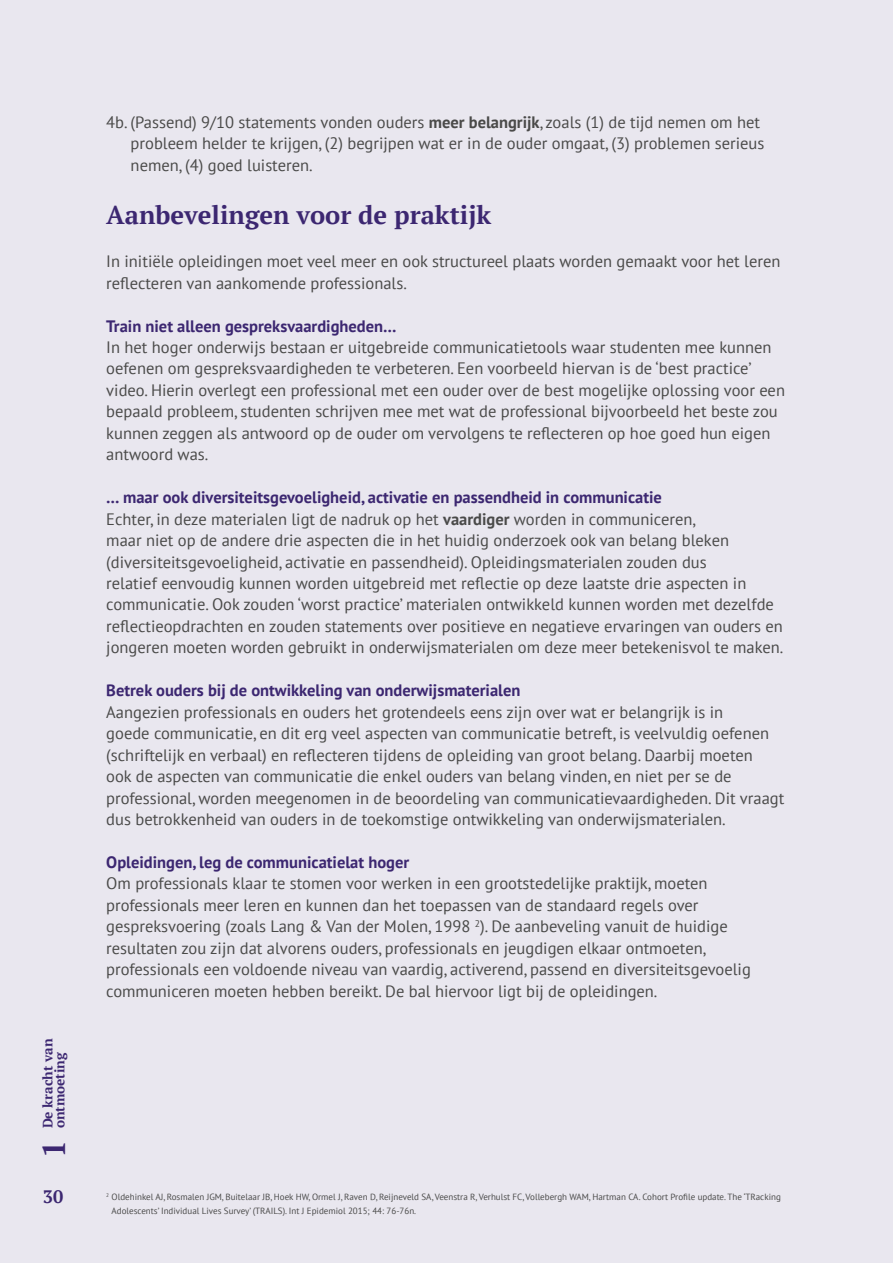
<style>
.page{position:relative;width:893px;height:1263px;background:#e9e7ef}
.page>*{position:absolute;margin:0;border:0;box-sizing:border-box;transform-origin:0 0}
.t1{font:700 31.5px "PT Serif";color:#3c2771}
.t2{font:700 25.5px "PT Serif";color:#3c2771}
.t3{font:700 18px "PT Serif";color:#3c2771}
.t4{font:16.5px/21.5px "PT Sans";color:#4a4a49}
.t5{font:700 16.5px "PT Sans";color:#3c2771}
.t6{font:700 13.5px/12px "PT Serif";color:#3c2771}
.t7{font:9px/13.5px "PT Sans";color:#4a4a49}
.s1{font-weight:700}
.s2{font-weight:700;color:#3c2771}
</style>
<div class="page">
<p class="t6" style="left:41px;top:1128px;width:91px;rotate:-90deg">De kracht van ontmoeting</p>
<h1 class="t1" style="left:33px;top:1158px;width:19px;rotate:-90deg">1</h1>
<p class="t3" style="left:43px;top:1184px;width:22px">30</p>
<p class="t4" style="left:131px;top:111px;width:635px;text-indent:-24px">4b. (Passend) 9/10 statements vonden ouders <span class="s1">meer belangrijk</span>, zoals (1) de tijd nemen om het probleem helder te krijgen, (2) begrijpen wat er in de ouder omgaat, (3) problemen serieus nemen, (4) goed luisteren.</p>
<h2 class="t2" style="left:106px;top:199px;width:387px">Aanbevelingen voor de praktijk</h2>
<p class="t4" style="left:106px;top:250px;width:676px">In initiële opleidingen moet veel meer en ook structureel plaats worden gemaakt voor het leren reflecteren van aankomende professionals.</p>
<p class="t5" style="left:106px;top:315px;width:292px">Train niet alleen gespreksvaardigheden…</p>
<p class="t4" style="left:106px;top:336px;width:680px">In het hoger onderwijs bestaan er uitgebreide communicatietools waar studenten mee kunnen oefenen om gespreksvaardigheden te verbeteren. Een voorbeeld hiervan is de ‘best practice’ video. Hierin overlegt een professional met een ouder over de best mogelijke oplossing voor een bepaald probleem, studenten schrijven mee met wat de professional bijvoorbeeld het beste zou kunnen zeggen als antwoord op de ouder om vervolgens te reflecteren op hoe goed hun eigen antwoord was.</p>
<p class="t4" style="left:106px;top:486px;width:679px"><span class="s2">… maar ook diversiteitsgevoeligheid, activatie en passendheid in communicatie<br></span>Echter, in deze materialen ligt de nadruk op het <span class="s1">vaardiger</span> worden in communiceren,<br>maar niet op de andere drie aspecten die in het huidig onderzoek ook van belang bleken (diversiteitsgevoeligheid, activatie en passendheid). Opleidingsmaterialen zouden dus<br>relatief eenvoudig kunnen worden uitgebreid met reflectie op deze laatste drie aspecten in communicatie. Ook zouden ‘worst practice’ materialen ontwikkeld kunnen worden met dezelfde reflectieopdrachten en zouden statements over positieve en negatieve ervaringen van ouders en jongeren moeten worden gebruikt in onderwijsmaterialen om deze meer betekenisvol te maken.</p>
<p class="t5" style="left:106px;top:679px;width:416px">Betrek ouders bij de ontwikkeling van onderwijsmaterialen</p>
<p class="t4" style="left:106px;top:701px;width:679px">Aangezien professionals en ouders het grotendeels eens zijn over wat er belangrijk is in<br>goede communicatie, en dit erg veel aspecten van communicatie betreft, is veelvuldig oefenen (schriftelijk en verbaal) en reflecteren tijdens de opleiding van groot belang. Daarbij moeten<br>ook de aspecten van communicatie die enkel ouders van belang vinden, en niet per se de professional, worden meegenomen in de beoordeling van communicatievaardigheden. Dit vraagt dus betrokkenheid van ouders in de toekomstige ontwikkeling van onderwijsmaterialen.</p>
<p class="t5" style="left:106px;top:851px;width:304px">Opleidingen, leg de communicatielat hoger</p>
<p class="t4" style="left:106px;top:872px;width:646px">Om professionals klaar te stomen voor werken in een grootstedelijke praktijk, moeten professionals meer leren en kunnen dan het toepassen van de standaard regels over gespreksvoering (zoals Lang &amp; Van der Molen, 1998 <sup>2</sup>). De aanbeveling vanuit de huidige resultaten zou zijn dat alvorens ouders, professionals en jeugdigen elkaar ontmoeten, professionals een voldoende niveau van vaardig, activerend, passend en diversiteitsgevoelig communiceren moeten hebben bereikt. De bal hiervoor ligt bij de opleidingen.</p>
<p class="t7" style="left:112px;top:1190px;width:671px;text-indent:-5px"><sup>2</sup> Oldehinkel AJ, Rosmalen JGM, Buitelaar JB, Hoek HW, Ormel J, Raven D, Reijneveld SA, Veenstra R, Verhulst FC, Vollebergh WAM, Hartman CA. Cohort Profile update. The ‘TRacking<br>Adolescents’ Individual Lives Survey’ (TRAILS). Int J Epidemiol 2015; 44: 76-76n.</p>
</div>
